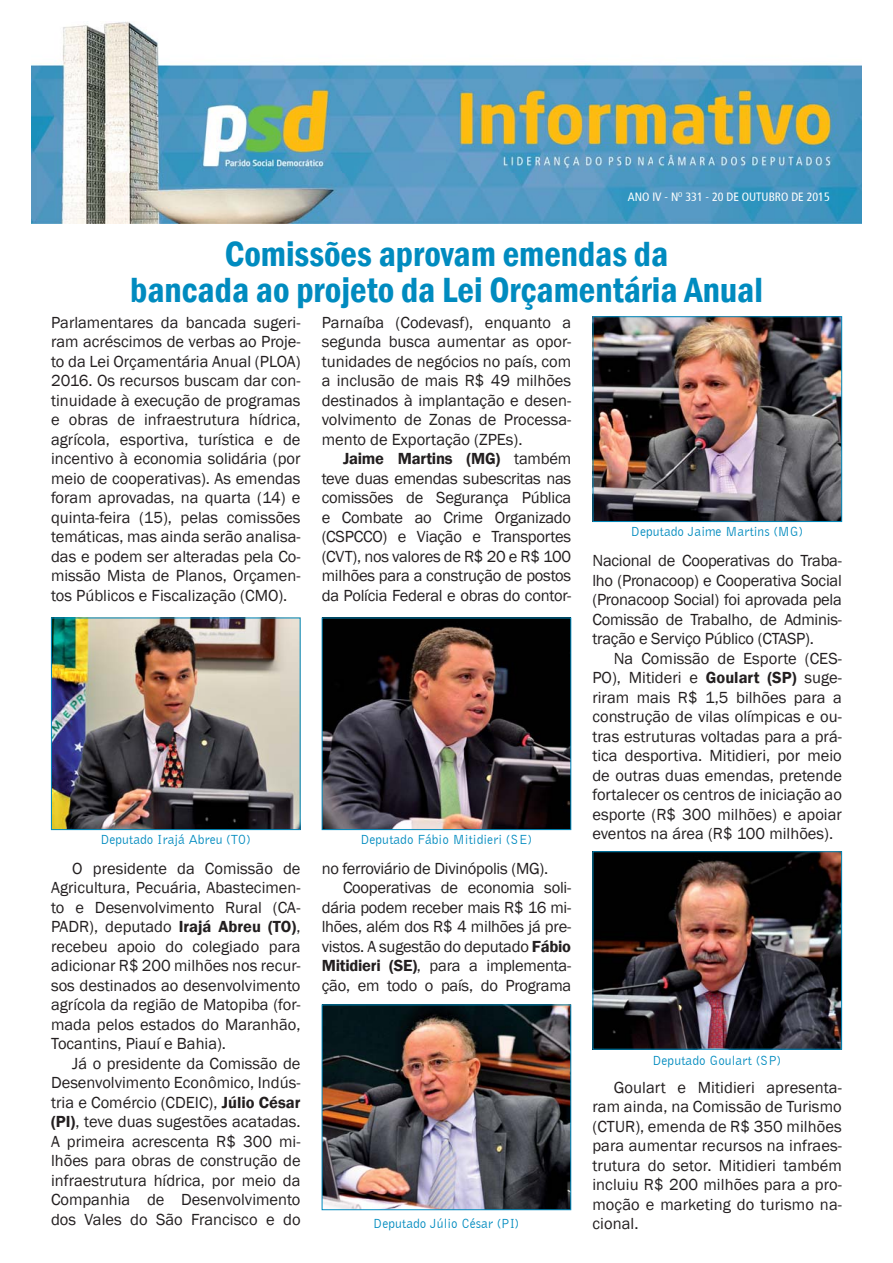
<style>
.page{position:relative;width:893px;height:1263px;background:#fff}
.page>*{position:absolute;margin:0;border:0;box-sizing:border-box;transform-origin:0 0}
.t1{font:600 condensed 36px/36px "Franklin Gothic";color:#008bbf;text-align:center}
.t2{font:16.5px/19.5px "Franklin Gothic";letter-spacing:-.015em;color:#231f20;text-align:justify}
.t3{font:13.5px "Bell Gothic BT";color:#008bbf}
.t4{font:condensed 12px "Frutiger";color:#fff}
.s1{font-weight:600}
</style>
<div class="page">
<img style="left:32px;top:22px;width:829px;height:201px">
<img style="left:53px;top:620px;width:245px;height:208px">
<div style="left:51px;top:618px;width:249px;height:212px;border:1px solid #008bbf"></div>
<img style="left:324px;top:620px;width:245px;height:208px">
<div style="left:322px;top:618px;width:249px;height:212px;border:1px solid #008bbf"></div>
<img style="left:595px;top:318px;width:245px;height:202px">
<div style="left:593px;top:316px;width:249px;height:206px;border:1px solid #008bbf"></div>
<img style="left:324px;top:1007px;width:245px;height:201px">
<div style="left:322px;top:1005px;width:249px;height:205px;border:1px solid #008bbf"></div>
<img style="left:594px;top:853px;width:246px;height:195px">
<div style="left:592px;top:851px;width:250px;height:199px;border:1px solid #008bbf"></div>
<p class="t4" style="left:628px;top:192px;width:203px">ANO IV - N<sup>O</sup> 331 - 20 DE OUTUBRO DE 2015</p>
<h1 class="t1" style="left:130px;top:236px;width:634px">Comissões aprovam emendas da<br>bancada ao projeto da Lei Orçamentária Anual</h1>
<p class="t2" style="left:51px;top:312px;width:251px">Parlamentares da bancada sugeri&shy;ram acréscimos de verbas ao Proje&shy;to da Lei Orçamentária Anual (PLOA)<br>2016. Os recursos buscam dar con&shy;tinuidade à execução de programas e obras de infraestrutura hídrica, agrícola, esportiva, turística e de incentivo à economia solidária (por meio de cooperativas). As emendas foram aprovadas, na quarta (14) e quinta-feira (15), pelas comissões temáticas, mas ainda serão analisa&shy;das e podem ser alteradas pela Co&shy;missão Mista de Planos, Orçamen&shy;tos Públicos e Fiscalização (CMO).</p>
<p class="t2" style="left:322px;top:312px;width:251px">Parnaíba (Codevasf), enquanto a segunda busca aumentar as opor&shy;tunidades de negócios no país, com a inclusão de mais R$ 49 milhões destinados à implantação e desen&shy;volvimento de Zonas de Processa&shy;mento de Exportação (ZPEs).</p>
<p class="t2" style="left:322px;top:449px;width:251px;text-indent:21px"><span class="s1">Jaime Martins (MG)</span> também teve duas emendas subescritas nas comissões de Segurança Pública e Combate ao Crime Organizado (CSPCCO) e Viação e Transportes (CVT), nos valores de R$ 20 e R$ 100 milhões para a construção de postos da Polícia Federal e obras do contor-</p>
<p class="t3" style="left:101px;top:832px;width:152px">Deputado Irajá Abreu (TO)</p>
<p class="t2" style="left:51px;top:858px;width:251px;text-indent:21px">O presidente da Comissão de Agricultura, Pecuária, Abastecimen&shy;to e Desenvolvimento Rural (CA-PADR), deputado <span class="s1">Irajá Abreu (TO)</span>, recebeu apoio do colegiado para adicionar R$ 200 milhões nos recur&shy;sos destinados ao desenvolvimento agrícola da região de Matopiba (for&shy;mada pelos estados do Maranhão, Tocantins, Piauí e Bahia).</p>
<p class="t2" style="left:51px;top:1053px;width:251px;text-indent:21px">Já o presidente da Comissão de Desenvolvimento Econômico, Indús&shy;tria e Comércio (CDEIC), <span class="s1">Júlio César (PI)</span>, teve duas sugestões acatadas.<br>A primeira acrescenta R$ 300 mi&shy;lhões para obras de construção de infraestrutura hídrica, por meio da Companhia de Desenvolvimento dos Vales do São Francisco e do</p>
<p class="t3" style="left:361px;top:832px;width:173px">Deputado Fábio Mitidieri (SE)</p>
<p class="t2" style="left:322px;top:858px;width:228px">no ferroviário de Divinópolis (MG).</p>
<p class="t2" style="left:343px;top:878px;width:230px">Cooperativas de economia soli-</p>
<p class="t2" style="left:322px;top:897px;width:251px">dária podem receber mais R$ 16 mi-</p>
<p class="t2" style="left:322px;top:917px;width:251px">lhões, além dos R$ 4 milhões já pre-</p>
<p class="t2" style="left:322px;top:936px;width:251px">vistos. A sugestão do deputado <span class="s1">Fábio</span></p>
<p class="t2" style="left:322px;top:956px;width:251px"><span class="s1">Mitidieri (SE)</span>, para a implementa-</p>
<p class="t2" style="left:322px;top:975px;width:251px">ção, em todo o país, do Programa</p>
<p class="t3" style="left:374px;top:1215px;width:147px">Deputado Júlio César (PI)</p>
<p class="t3" style="left:631px;top:524px;width:174px">Deputado Jaime Martins (MG)</p>
<p class="t2" style="left:592px;top:551px;width:251px">Nacional de Cooperativas do Traba&shy;lho (Pronacoop) e Cooperativa Social (Pronacoop Social) foi aprovada pela Comissão de Trabalho, de Adminis&shy;tração e Serviço Público (CTASP).</p>
<p class="t2" style="left:592px;top:648px;width:251px;text-indent:21px">Na Comissão de Esporte (CES-PO), Mitideri e <span class="s1">Goulart (SP)</span> suge&shy;riram mais R$ 1,5 bilhões para a construção de vilas olímpicas e ou&shy;tras estruturas voltadas para a prá&shy;tica desportiva. Mitidieri, por meio de outras duas emendas, pretende fortalecer os centros de iniciação ao esporte (R$ 300 milhões) e apoiar eventos na área (R$ 100 milhões).</p>
<p class="t3" style="left:653px;top:1052px;width:130px">Deputado Goulart (SP)</p>
<p class="t2" style="left:592px;top:1077px;width:251px;text-indent:21px">Goulart e Mitidieri apresenta&shy;ram ainda, na Comissão de Turismo (CTUR), emenda de R$ 350 milhões para aumentar recursos na infraes&shy;trutura do setor. Mitidieri também incluiu R$ 200 milhões para a pro&shy;moção e marketing do turismo na&shy;cional.</p>
</div>
